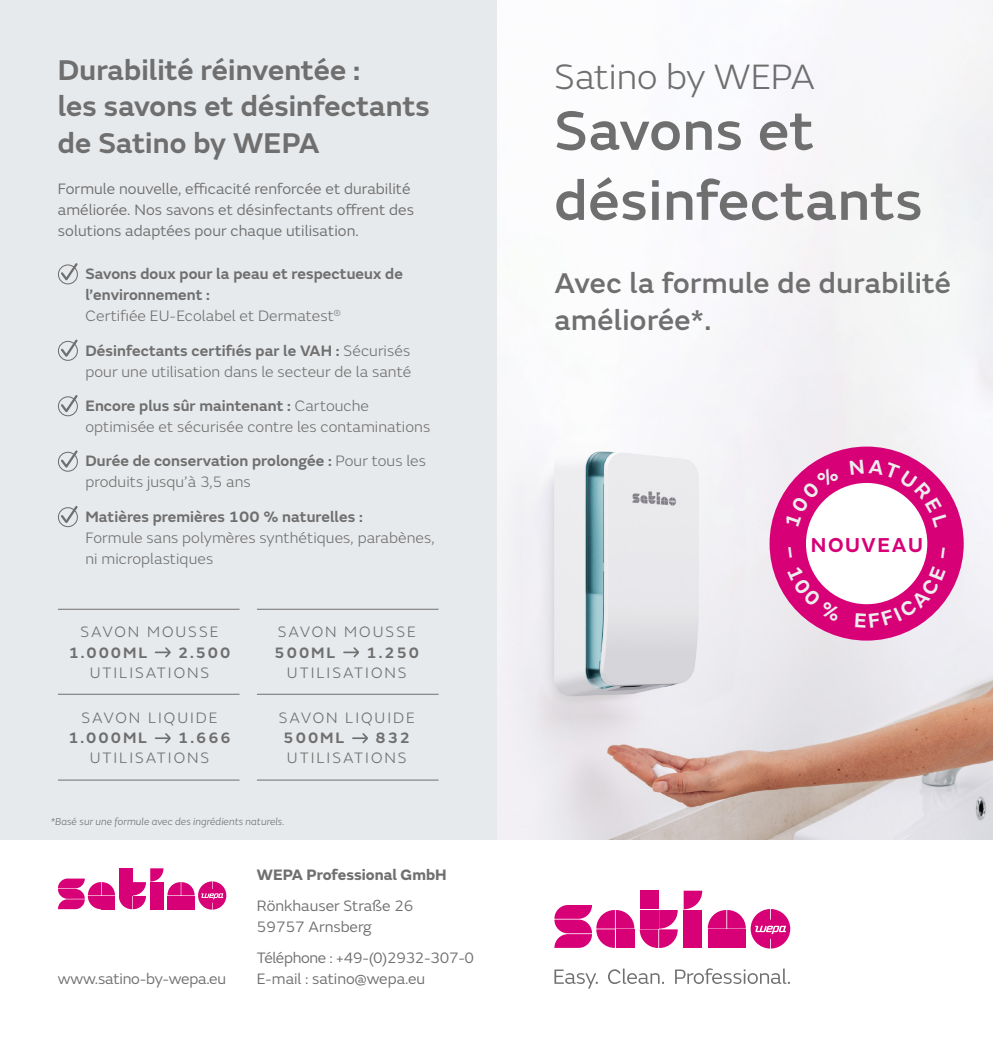
<style>
.page{position:relative;width:993px;height:1042px;background:#fff}
.page>*{position:absolute;margin:0;border:0;box-sizing:border-box;transform-origin:0 0}
.t1{font:500 57.75px/70px "FS Emeric";letter-spacing:.015em;color:#706f6f}
.t2{font:300 36.75px "FS Emeric";color:#706f6f}
.t3{font:600 29.75px/36.8px "FS Emeric";letter-spacing:.005em;color:#706f6f}
.t4{font:500 29.75px/36.8px "FS Emeric";letter-spacing:.015em;color:#706f6f}
.t5{font:600 21px "FS Emeric";letter-spacing:.075em;color:#d70077}
.t6{font:300 15.75px/21px "FS Emeric";letter-spacing:.005em;color:#706f6f}
.t7{font:15.75px/21px "FS Emeric";color:#706f6f}
.t8{font:600 15.75px/21px "FS Emeric";letter-spacing:.005em;color:#706f6f}
.t9{font:300 15.75px "FS Emeric";letter-spacing:.125em;color:#706f6f}
.t10{font:15.75px "FS Emeric";letter-spacing:-.02em;color:#706f6f}
.t11{font:700 15.75px "FS Emeric";color:#706f6f}
.t12{font:italic 300 10.5px "FS Emeric";letter-spacing:.005em;color:#706f6f}
.s1{font-weight:300}
.s2{font-weight:600}
</style>
<div class="page">
<img style="left:496px;top:0;width:496px;height:840px">
<div style="left:0;top:0;width:496px;height:840px;background:#e7eaec"></div>
<svg style="left:58px;top:868px;width:168px;height:41px"></svg>
<div style="left:150px;top:882px;width:13px;height:13px;background:#d70077"></div>
<div style="left:181px;top:896px;width:13px;height:13px;background:#d70077"></div>
<hr style="left:257px;top:609px;width:181px;height:1px;background:#706f6f">
<hr style="left:58px;top:609px;width:181px;height:1px;background:#706f6f">
<svg style="left:155px;top:647px;width:16px;height:11px"></svg>
<svg style="left:344px;top:647px;width:15px;height:11px"></svg>
<hr style="left:257px;top:694px;width:181px;height:1px;background:#706f6f">
<hr style="left:257px;top:779px;width:181px;height:1px;background:#706f6f">
<hr style="left:58px;top:694px;width:181px;height:1px;background:#706f6f">
<hr style="left:58px;top:779px;width:181px;height:1px;background:#706f6f">
<svg style="left:155px;top:733px;width:16px;height:11px"></svg>
<svg style="left:353px;top:733px;width:15px;height:11px"></svg>
<div style="left:58px;top:264px;width:20px;height:20px;border:1px solid #706f6f;border-radius:50%"></div>
<svg style="left:59px;top:263px;width:19px;height:20px"></svg>
<div style="left:58px;top:341px;width:20px;height:20px;border:1px solid #706f6f;border-radius:50%"></div>
<svg style="left:59px;top:339px;width:19px;height:21px"></svg>
<div style="left:58px;top:396px;width:20px;height:20px;border:1px solid #706f6f;border-radius:50%"></div>
<svg style="left:59px;top:395px;width:19px;height:20px"></svg>
<div style="left:58px;top:452px;width:20px;height:20px;border:1px solid #706f6f;border-radius:50%"></div>
<svg style="left:59px;top:450px;width:19px;height:20px"></svg>
<div style="left:58px;top:507px;width:20px;height:20px;border:1px solid #706f6f;border-radius:50%"></div>
<svg style="left:59px;top:506px;width:19px;height:20px"></svg>
<div style="left:639px;top:890px;width:19px;height:19px;background:#d70077"></div>
<svg style="left:554px;top:905px;width:123px;height:43px"></svg>
<svg style="left:683px;top:890px;width:107px;height:58px"></svg>
<div style="left:727px;top:929px;width:18px;height:19px;background:#d70077"></div>
<svg style="left:554px;top:968px;width:235px;height:21px"></svg>
<svg style="left:769px;top:446px;width:194px;height:194px"></svg>
<h3 class="t3" style="left:58px;top:49px;width:373px">Durabilité réinventée :<br>les savons et désinfectants de Satino by WEPA</h3>
<p class="t7" style="left:58px;top:177px;width:357px">Formule nouvelle, efficacité renforcée et durabilité améliorée. Nos savons et désinfectants offrent des solutions adaptées pour chaque utilisation.</p>
<p class="t8" style="left:85px;top:262px;width:319px">Savons doux pour la peau et respectueux de l’environnement :<br><span class="s1">Certifiée EU-Ecolabel et Dermatest</span><sup>®</sup></p>
<p class="t6" style="left:85px;top:339px;width:327px"><span class="s2">Désinfectants certifiés par le VAH :</span> Sécurisés pour une utilisation dans le secteur de la santé</p>
<p class="t6" style="left:85px;top:394px;width:346px"><span class="s2">Encore plus sûr maintenant :</span> Cartouche optimisée et sécurisée contre les contaminations</p>
<p class="t6" style="left:85px;top:450px;width:342px"><span class="s2">Durée de conservation prolongée :</span> Pour tous les produits jusqu’à 3,5 ans</p>
<p class="t8" style="left:85px;top:505px;width:279px">Matières premières 100 % naturelles :</p>
<p class="t6" style="left:85px;top:526px;width:350px">Formule sans polymères synthétiques, parabènes, ni microplastiques</p>
<p class="t9" style="left:81px;top:621px;width:139px">SAVON MOUSSE</p>
<p class="t8" style="left:69px;top:640px;width:80px">1.000ML</p>
<p class="t8" style="left:178px;top:640px;width:54px">2.500</p>
<p class="t9" style="left:90px;top:662px;width:121px">UTILISATIONS</p>
<p class="t9" style="left:82px;top:707px;width:137px">SAVON LIQUIDE</p>
<p class="t8" style="left:68px;top:726px;width:80px">1.000ML</p>
<p class="t8" style="left:178px;top:726px;width:54px">1.666</p>
<p class="t9" style="left:90px;top:747px;width:121px">UTILISATIONS</p>
<p class="t9" style="left:278px;top:621px;width:139px">SAVON MOUSSE</p>
<p class="t8" style="left:274px;top:640px;width:62px">500ML</p>
<p class="t8" style="left:366px;top:640px;width:54px">1.250</p>
<p class="t9" style="left:287px;top:662px;width:121px">UTILISATIONS</p>
<p class="t9" style="left:279px;top:707px;width:137px">SAVON LIQUIDE</p>
<p class="t8" style="left:283px;top:726px;width:62px">500ML</p>
<p class="t8" style="left:375px;top:726px;width:36px">832</p>
<p class="t9" style="left:287px;top:747px;width:121px">UTILISATIONS</p>
<p class="t12" style="left:51px;top:814px;width:235px">*Basé sur une formule avec des ingrédients naturels.</p>
<p class="t11" style="left:257px;top:862px;width:191px">WEPA Professional GmbH</p>
<p class="t7" style="left:257px;top:894px;width:158px">Rönkhauser Straße 26<br>59757 Arnsberg</p>
<p class="t10" style="left:257px;top:947px;width:219px">Téléphone : +49-(0)2932-307-0</p>
<p class="t7" style="left:58px;top:967px;width:170px">www.satino-by-wepa.eu</p>
<p class="t7" style="left:257px;top:967px;width:170px">E-mail : satino@wepa.eu</p>
<h2 class="t2" style="left:554px;top:51px;width:262px">Satino by WEPA</h2>
<h1 class="t1" style="left:554px;top:92px;width:369px">Savons et désinfectants</h1>
<h3 class="t4" style="left:554px;top:263px;width:398px">Avec la formule de durabilité améliorée*.</h3>
<h3 class="t5" style="left:810px;top:529px;width:114px">NOUVEAU</h3>
</div>
